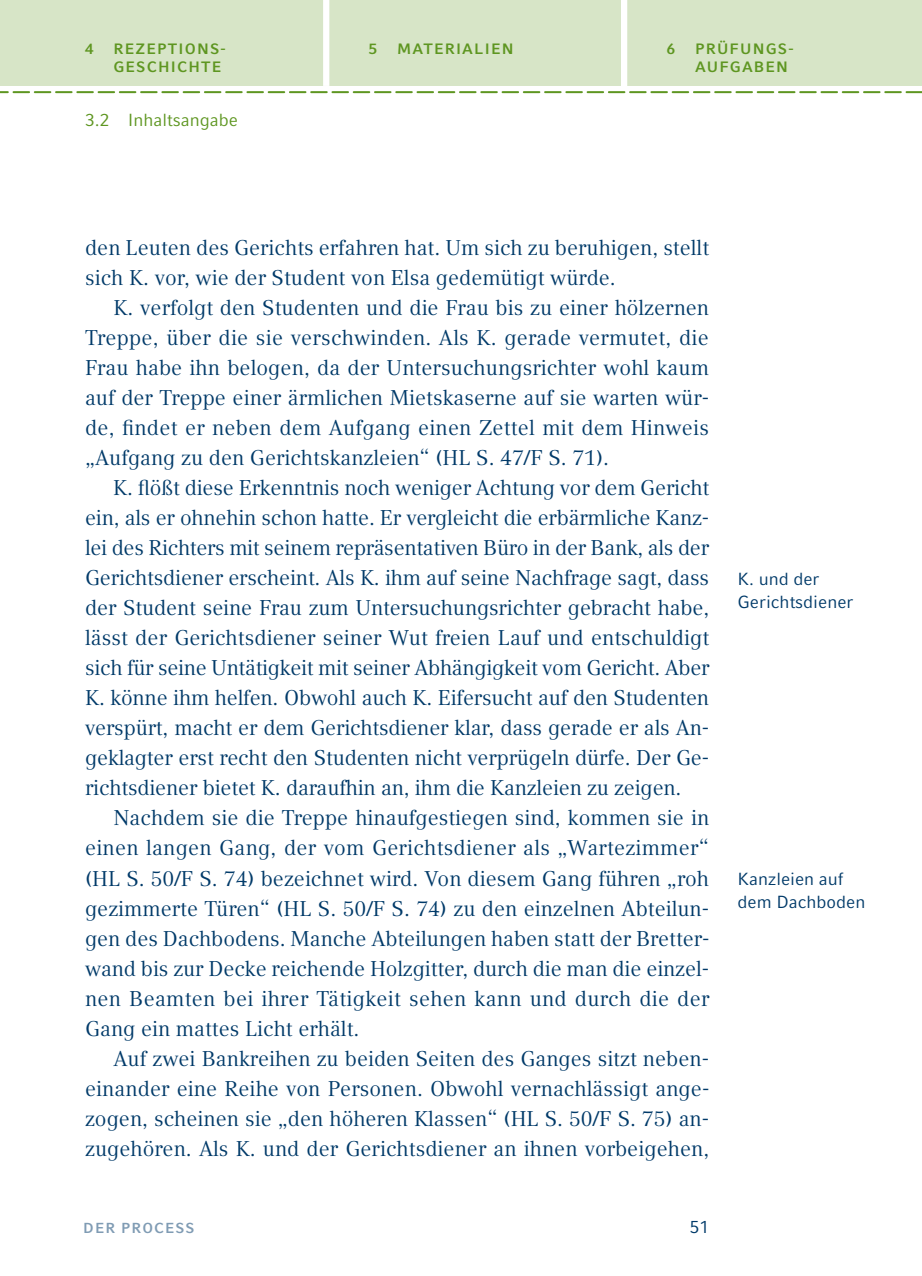
<style>
.page{position:relative;width:922px;height:1276px;background:#fff}
.page>*{position:absolute;margin:0;border:0;box-sizing:border-box;transform-origin:0 0}
.t1{font:21.25px/30px "Compatil Text LT Pro";color:#003a69;text-align:justify}
.t2{font:17.5px/22.5px "Compatil Fact LT Pro";color:#003a69}
.t3{font:17.5px "Compatil Fact LT Pro";color:#5e9621}
.t4{font:700 15px/18.8px "Compatil Fact LT Pro";letter-spacing:.08em;color:#5e9621}
.t5{font:700 14.5px "Compatil Fact LT Pro";color:#809cb4}
</style>
<div class="page">
<div style="left:0;top:0;width:921px;height:85px;background:#d7e5c7"></div>
<div style="left:323px;top:0;width:6px;height:86px;background:#fff"></div>
<div style="left:620px;top:0;width:7px;height:88px;background:#fff"></div>
<svg style="left:0;top:91px;width:921px;height:2px;background:#86b059"></svg>
<p class="t4" style="left:113px;top:39px;width:113px;text-indent:44px">PTIONS-<br>GESCH ICHTE</p>
<p class="t4" style="left:369px;top:39px;width:26px">5 MA</p>
<p class="t4" style="left:423px;top:39px;width:92px">TERIALIEN</p>
<p class="t4" style="left:666px;top:39px;width:10px">6</p>
<p class="t4" style="left:695px;top:39px;width:99px">PRÜFUNGS-<br>AUFGABE</p>
<p class="t4" style="left:85px;top:39px;width:23px">4 REZE</p>
<p class="t4" style="left:776px;top:58px;width:13px">N</p>
<p class="t3" style="left:85px;top:110px;width:154px">3.2 Inhaltsangabe</p>
<p class="t1" style="left:85px;top:233px;width:625px">den Leuten des Gerichts erfahren hat. Um sich zu beruhigen, stellt sich K. vor, wie der Student von Elsa gedemütigt würde.</p>
<p class="t1" style="left:85px;top:293px;width:625px;text-indent:28px">K. verfolgt den Studenten und die Frau bis zu einer hölzernen Treppe, über die sie verschwinden. Als K. gerade vermutet, die Frau habe ihn belogen, da der Untersuchungsrichter wohl kaum auf der Treppe einer ärmlichen Mietskaserne auf sie warten wür&shy;de, findet er neben dem Aufgang einen Zettel mit dem Hinweis „Aufgang zu den Gerichtskanzleien“ (HL S. 47/F S. 71).</p>
<p class="t1" style="left:85px;top:473px;width:625px;text-indent:28px">K. flößt diese Erkenntnis noch weniger Achtung vor dem Gericht ein, als er ohnehin schon hatte. Er vergleicht die erbärmliche Kanz&shy;lei des Richters mit seinem repräsentativen Büro in der Bank, als der Gerichtsdiener erscheint. Als K. ihm auf seine Nachfrage sagt, dass der Student seine Frau zum Untersuchungsrichter gebracht habe, lässt der Gerichtsdiener seiner Wut freien Lauf und entschuldigt sich für seine Untätigkeit mit seiner Abhängigkeit vom Gericht. Aber K. könne ihm helfen. Obwohl auch K. Eifersucht auf den Studenten verspürt, macht er dem Gerichtsdiener klar, dass gerade er als An&shy;geklagter erst recht den Studenten nicht verprügeln dürfe. Der Ge&shy;richtsdiener bietet K. daraufhin an, ihm die Kanzleien zu zeigen.</p>
<p class="t1" style="left:85px;top:803px;width:625px;text-indent:28px">Nachdem sie die Treppe hinaufgestiegen sind, kommen sie in einen langen Gang, der vom Gerichtsdiener als „Wartezimmer“ (HL S. 50/F S. 74) bezeichnet wird. Von diesem Gang führen „roh gezimmerte Türen“ (HL S. 50/F S. 74) zu den einzelnen Abteilun&shy;gen des Dachbodens. Manche Abteilungen haben statt der Bretter&shy;wand bis zur Decke reichende Holzgitter, durch die man die einzel&shy;nen Beamten bei ihrer Tätigkeit sehen kann und durch die der Gang ein mattes Licht erhält.</p>
<p class="t1" style="left:85px;top:1043px;width:625px;text-indent:28px">Auf zwei Bankreihen zu beiden Seiten des Ganges sitzt neben&shy;einander eine Reihe von Personen. Obwohl vernachlässigt ange&shy;zogen, scheinen sie „den höheren Klassen“ (HL S. 50/F S. 75) an&shy;zugehören. Als K. und der Gerichtsdiener an ihnen vorbeigehen,</p>
<p class="t5" style="left:83px;top:1219px;width:113px">DER PROCESS</p>
<p class="t2" style="left:689px;top:1216px;width:21px">51</p>
<p class="t2" style="left:737px;top:568px;width:117px">K. und der<br>Gerichtsdiener</p>
<p class="t2" style="left:737px;top:868px;width:129px">Kanzleien auf dem Dachboden</p>
</div>
